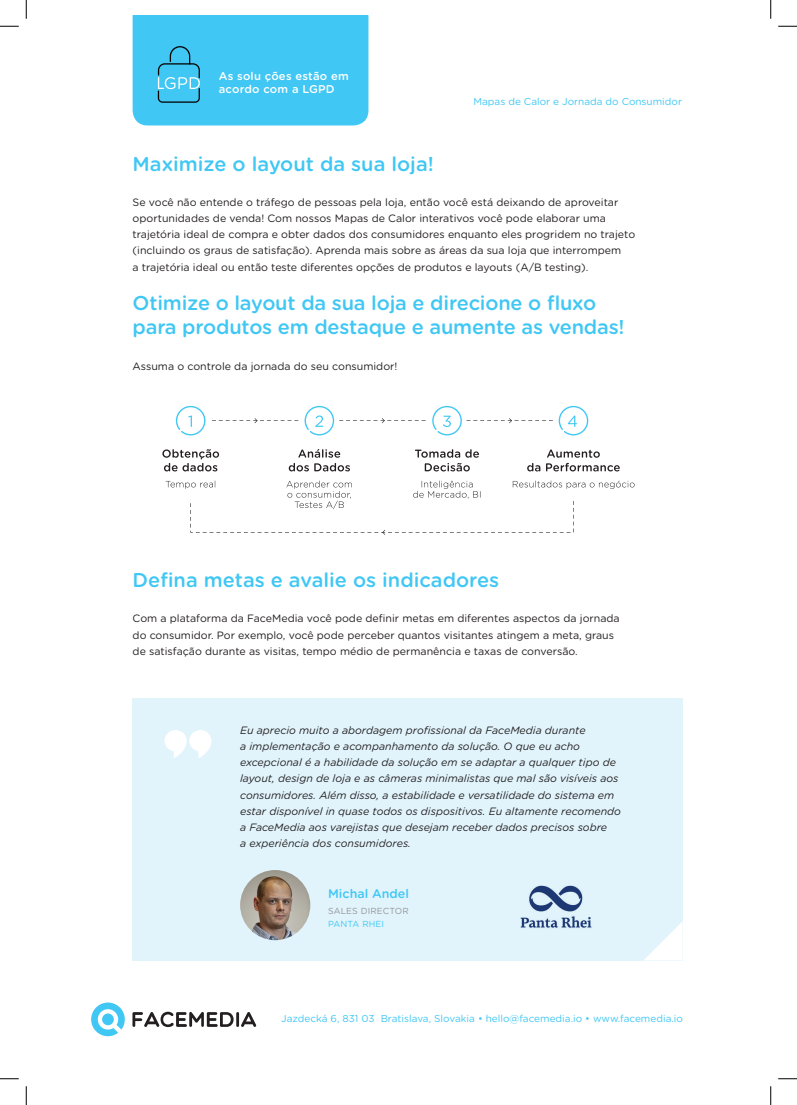
<style>
.page{position:relative;width:797px;height:1105px;background:#fff}
.page>*{position:absolute;margin:0;border:0;box-sizing:border-box;transform-origin:0 0}
.t1{font:500 20px/24px "Gotham Rounded";letter-spacing:-.01em;color:#40c7f4}
.t2{font:500 12.5px "Gotham Rounded";color:#40c7f4}
.t3{font:500 11.25px/13.5px "Gotham Rounded";letter-spacing:.02em;color:#fff}
.t4{font:10.62px/16.2px "Gotham Rounded";color:#231f20}
.t5{font:italic 10.62px/16.2px "Gotham Rounded";color:#231f20}
.t6{font:10px "Gotham Rounded";color:#40c7f4}
.t7{font:8.75px "Gotham Rounded";letter-spacing:.015em;color:#939598}
.t8{font:8.75px "Gotham Rounded";letter-spacing:.015em;color:#40c7f4}
</style>
<div class="page">
<svg style="left:132px;top:1011px;width:125px;height:16px"></svg>
<svg style="left:91px;top:1002px;width:34px;height:34px"></svg>
<div style="left:133px;top:698px;width:549px;height:262px;background:#e1f4fc"></div>
<img style="left:240px;top:870px;width:70px;height:70px;border-radius:35px">
<svg style="left:164px;top:730px;width:47px;height:28px"></svg>
<svg style="left:644px;top:922px;width:38px;height:38px"></svg>
<img style="left:520px;top:885px;width:72px;height:43px">
<svg style="left:162px;top:449px;width:57px;height:22px"></svg>
<svg style="left:176px;top:406px;width:29px;height:29px"></svg>
<svg style="left:289px;top:449px;width:61px;height:22px"></svg>
<svg style="left:415px;top:449px;width:64px;height:22px"></svg>
<svg style="left:527px;top:463px;width:13px;height:8px"></svg>
<svg style="left:546px;top:449px;width:73px;height:22px"></svg>
<svg style="left:212px;top:418px;width:86px;height:5px"></svg>
<svg style="left:304px;top:406px;width:121px;height:29px"></svg>
<svg style="left:432px;top:406px;width:156px;height:29px"></svg>
<svg style="left:166px;top:481px;width:468px;height:54px"></svg>
<div style="left:133px;top:16px;width:235px;height:109px;background:#40c7f4"></div>
<svg style="left:0;top:25px;width:19px;height:2px"></svg>
<svg style="left:778px;top:25px;width:19px;height:2px"></svg>
<svg style="left:0;top:1078px;width:19px;height:1px"></svg>
<svg style="left:778px;top:1078px;width:19px;height:1px"></svg>
<svg style="left:25px;top:0;width:2px;height:19px"></svg>
<svg style="left:25px;top:1086px;width:2px;height:19px"></svg>
<svg style="left:770px;top:0;width:1px;height:19px"></svg>
<svg style="left:770px;top:1086px;width:1px;height:19px"></svg>
<p class="t3" style="left:219px;top:68px;width:132px">As solu ções estão em acordo com a LGPD</p>
<h1 class="t1" style="left:133px;top:151px;width:303px">Maximize o layout da sua loja!</h1>
<p class="t6" style="left:473px;top:95px;width:210px">Mapas de Calor e Jornada do Consumidor</p>
<p class="t4" style="left:133px;top:193px;width:504px">Se você não entende o tráfego de pessoas pela loja, então você está deixando de aproveitar oportunidades de venda! Com nossos Mapas de Calor interativos você pode elaborar uma trajetória ideal de compra e obter dados dos consumidores enquanto eles progridem no trajeto (incluindo os graus de satisfação). Aprenda mais sobre as áreas da sua loja que interrompem<br>a trajetória ideal ou então teste diferentes opções de produtos e layouts (A/B testing).</p>
<h1 class="t1" style="left:133px;top:290px;width:493px">Otimize o layout da sua loja e direcione o fluxo para produtos em destaque e aumente as vendas!</h1>
<p class="t4" style="left:133px;top:358px;width:266px">Assuma o controle da jornada do seu consumidor!</p>
<h1 class="t1" style="left:133px;top:567px;width:368px">Defina metas e avalie os indicadores</h1>
<p class="t4" style="left:133px;top:610px;width:488px">Com a plataforma da FaceMedia você pode definir metas em diferentes aspectos da jornada do consumidor. Por exemplo, você pode perceber quantos visitantes atingem a meta, graus de satisfação durante as visitas, tempo médio de permanência e taxas de conversão.</p>
<p class="t5" style="left:240px;top:721px;width:382px">Eu aprecio muito a abordagem profissional da FaceMedia durante<br>a implementação e acompanhamento da solução. O que eu acho excepcional é a habilidade da solução em se adaptar a qualquer tipo de layout, design de loja e as câmeras minimalistas que mal são visíveis aos consumidores. Além disso, a estabilidade e versatilidade do sistema em estar disponível in quase todos os dispositivos. Eu altamente recomendo a FaceMedia aos varejistas que desejam receber dados precisos sobre<br>a experiência dos consumidores.</p>
<p class="t2" style="left:328px;top:885px;width:82px">Michal Andel</p>
<p class="t7" style="left:328px;top:905px;width:82px">SALES DIRECTOR</p>
<p class="t8" style="left:328px;top:918px;width:58px">PANTA RHEI</p>
<p class="t6" style="left:281px;top:1012px;width:403px">Jazdecká 6, 831 03 Bratislava, Slovakia • hello@facemedia.io • www.facemedia.io</p>
</div>
